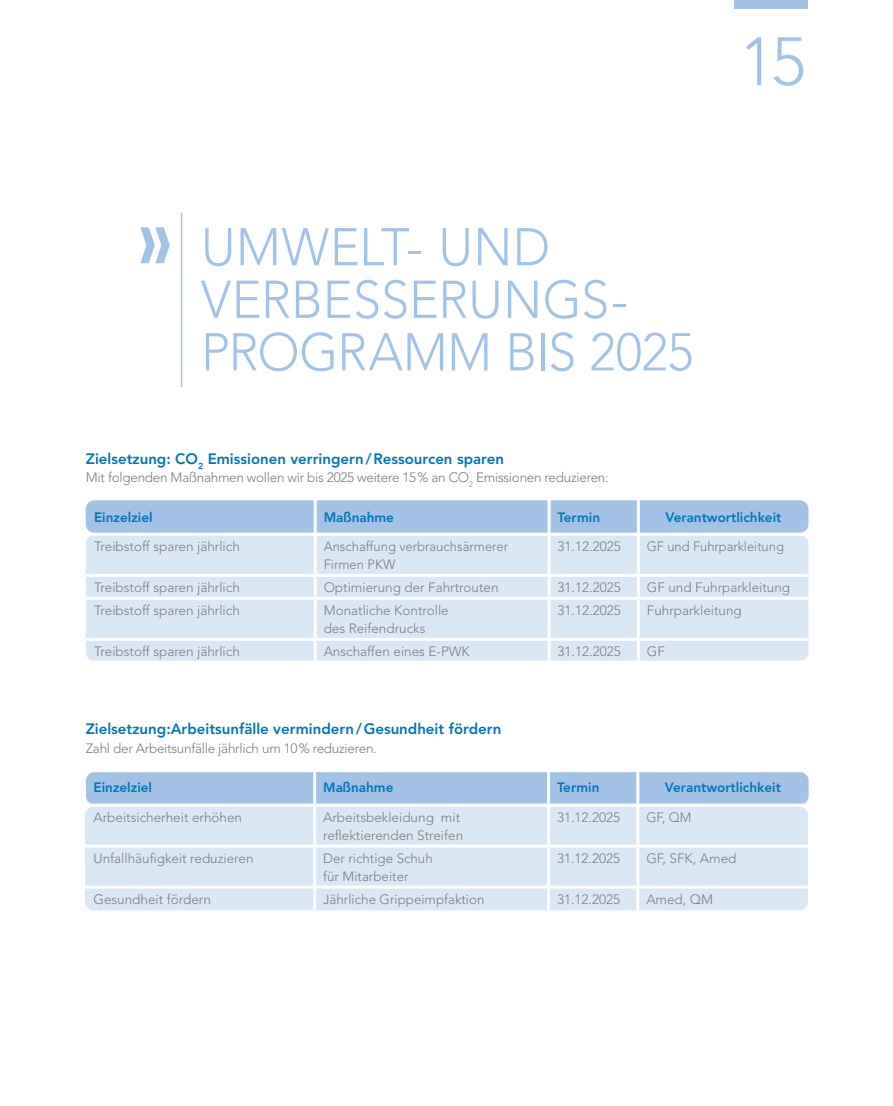
<style>
.page{position:relative;width:893px;height:1106px;background:#fff}
.page>*{position:absolute;margin:0;border:0;box-sizing:border-box;transform-origin:0 0}
.t1{font:300 67.5px "Avenir LT Std";color:#a2c3e6}
.t2{font:300 52.5px/52.5px "Avenir LT Std";letter-spacing:-.005em;color:#a2c3e6;scale:.96 1}
.t3{font:800 15px "Avenir LT Std";color:#0075bb}
.t4{font:300 13.5px/18px "Avenir LT Std";color:#7b7d7c}
.t5{font:300 13.5px "Avenir LT Std";letter-spacing:-.02em;color:#7b7d7c}
.t6{font:800 13.5px "Avenir LT Std";color:#0075bb}
.t7{font:300 13.5px "Avenir LT Std";color:#7b7d7c;scale:.96 1}
</style>
<div class="page">
<div style="left:735px;top:0;width:73px;height:9px;background:#a2c3e6"></div>
<div style="left:86px;top:772px;width:723px;height:32px;background:#a2c3e6;border-radius:9px"></div>
<div style="left:85px;top:806px;width:723px;height:104px;background:#dae7f5;border-radius:9px"></div>
<hr style="left:313px;top:769px;width:3px;height:34px;background:#fff">
<hr style="left:547px;top:769px;width:3px;height:34px;background:#fff">
<hr style="left:636px;top:769px;width:3px;height:34px;background:#fff">
<hr style="left:85px;top:803px;width:230px;height:3px;background:#fff">
<hr style="left:315px;top:803px;width:234px;height:3px;background:#fff">
<hr style="left:313px;top:806px;width:3px;height:38px;background:#fff">
<hr style="left:549px;top:803px;width:89px;height:3px;background:#fff">
<hr style="left:547px;top:806px;width:3px;height:38px;background:#fff">
<hr style="left:638px;top:803px;width:170px;height:3px;background:#fff">
<hr style="left:636px;top:806px;width:3px;height:38px;background:#fff">
<hr style="left:85px;top:844px;width:230px;height:3px;background:#fff">
<hr style="left:315px;top:844px;width:234px;height:3px;background:#fff">
<hr style="left:313px;top:847px;width:3px;height:38px;background:#fff">
<hr style="left:549px;top:844px;width:89px;height:3px;background:#fff">
<hr style="left:547px;top:847px;width:3px;height:38px;background:#fff">
<hr style="left:638px;top:844px;width:170px;height:3px;background:#fff">
<hr style="left:636px;top:847px;width:3px;height:38px;background:#fff">
<hr style="left:85px;top:885px;width:230px;height:3px;background:#fff">
<hr style="left:315px;top:885px;width:234px;height:3px;background:#fff">
<hr style="left:313px;top:888px;width:3px;height:22px;background:#fff">
<hr style="left:549px;top:885px;width:89px;height:3px;background:#fff">
<hr style="left:547px;top:888px;width:3px;height:22px;background:#fff">
<hr style="left:638px;top:885px;width:170px;height:3px;background:#fff">
<hr style="left:636px;top:888px;width:3px;height:22px;background:#fff">
<div style="left:86px;top:500px;width:722px;height:33px;background:#a2c3e6;border-radius:9px"></div>
<div style="left:86px;top:535px;width:722px;height:126px;background:#dae7f5;border-radius:9px"></div>
<hr style="left:314px;top:498px;width:3px;height:35px;background:#fff">
<hr style="left:548px;top:498px;width:3px;height:35px;background:#fff">
<hr style="left:637px;top:498px;width:3px;height:35px;background:#fff">
<hr style="left:86px;top:533px;width:229px;height:3px;background:#fff">
<hr style="left:315px;top:533px;width:234px;height:3px;background:#fff">
<hr style="left:314px;top:536px;width:3px;height:38px;background:#fff">
<hr style="left:549px;top:533px;width:89px;height:3px;background:#fff">
<hr style="left:548px;top:536px;width:3px;height:38px;background:#fff">
<hr style="left:638px;top:533px;width:170px;height:3px;background:#fff">
<hr style="left:637px;top:536px;width:3px;height:38px;background:#fff">
<hr style="left:86px;top:574px;width:229px;height:3px;background:#fff">
<hr style="left:315px;top:574px;width:234px;height:3px;background:#fff">
<hr style="left:314px;top:577px;width:3px;height:20px;background:#fff">
<hr style="left:314px;top:600px;width:3px;height:38px;background:#fff">
<hr style="left:314px;top:641px;width:3px;height:19px;background:#fff">
<hr style="left:549px;top:574px;width:89px;height:3px;background:#fff">
<hr style="left:548px;top:577px;width:3px;height:20px;background:#fff">
<hr style="left:548px;top:600px;width:3px;height:38px;background:#fff">
<hr style="left:548px;top:641px;width:3px;height:19px;background:#fff">
<hr style="left:638px;top:574px;width:170px;height:3px;background:#fff">
<hr style="left:637px;top:577px;width:3px;height:20px;background:#fff">
<hr style="left:637px;top:600px;width:3px;height:38px;background:#fff">
<hr style="left:637px;top:641px;width:3px;height:19px;background:#fff">
<hr style="left:86px;top:597px;width:229px;height:3px;background:#fff">
<hr style="left:86px;top:638px;width:229px;height:3px;background:#fff">
<hr style="left:86px;top:660px;width:229px;height:3px;background:#fff">
<hr style="left:315px;top:597px;width:234px;height:3px;background:#fff">
<hr style="left:315px;top:638px;width:234px;height:3px;background:#fff">
<hr style="left:315px;top:660px;width:234px;height:3px;background:#fff">
<hr style="left:549px;top:597px;width:89px;height:3px;background:#fff">
<hr style="left:549px;top:638px;width:89px;height:3px;background:#fff">
<hr style="left:549px;top:660px;width:89px;height:3px;background:#fff">
<hr style="left:638px;top:597px;width:170px;height:3px;background:#fff">
<hr style="left:638px;top:638px;width:170px;height:3px;background:#fff">
<hr style="left:638px;top:660px;width:170px;height:3px;background:#fff">
<hr style="left:181px;top:213px;width:1px;height:174px;background:#a2c3e6">
<svg style="left:140px;top:227px;width:30px;height:36px"></svg>
<h1 class="t1" style="left:739px;top:22px;width:68px">15</h1>
<h2 class="t2" style="left:201px;top:221px;width:514px">UMWELT- UND<br>VERBESSERUNGS-<br>PROGRAMM BIS 2025</h2>
<p class="t3" style="left:86px;top:450px;width:420px">Zielsetzung: CO<sub>2</sub> Emissionen verringern/Ressourcen sparen</p>
<p class="t5" style="left:86px;top:470px;width:524px">Mit folgenden Maßnahmen wollen wir bis 2025 weitere 15% an CO<sub>2</sub> Emissionen reduzieren:</p>
<p class="t6" style="left:94px;top:509px;width:60px">Einzelziel</p>
<p class="t6" style="left:324px;top:509px;width:72px">Maßnahme</p>
<p class="t6" style="left:558px;top:509px;width:44px">Termin</p>
<p class="t6" style="left:665px;top:509px;width:118px">Verantwortlichkeit</p>
<p class="t4" style="left:94px;top:537px;width:147px">Treibstoff sparen jährlich</p>
<p class="t4" style="left:324px;top:537px;width:186px">Anschaffung verbrauchsärmerer<br>Firmen PKW</p>
<p class="t4" style="left:558px;top:537px;width:65px">31.12.2025</p>
<p class="t7" style="left:647px;top:538px;width:144px">GF und Fuhrparkleitung</p>
<p class="t4" style="left:94px;top:578px;width:147px">Treibstoff sparen jährlich</p>
<p class="t4" style="left:324px;top:578px;width:176px">Optimierung der Fahrtrouten</p>
<p class="t4" style="left:558px;top:578px;width:65px">31.12.2025</p>
<p class="t4" style="left:647px;top:578px;width:145px">GF und Fuhrparkleitung</p>
<p class="t4" style="left:94px;top:601px;width:147px">Treibstoff sparen jährlich</p>
<p class="t4" style="left:324px;top:601px;width:127px">Monatliche Kontrolle des Reifendrucks</p>
<p class="t4" style="left:558px;top:601px;width:65px">31.12.2025</p>
<p class="t4" style="left:647px;top:601px;width:96px">Fuhrparkleitung</p>
<p class="t4" style="left:94px;top:642px;width:147px">Treibstoff sparen jährlich</p>
<p class="t4" style="left:324px;top:642px;width:148px">Anschaffen eines E-PWK</p>
<p class="t4" style="left:558px;top:642px;width:65px">31.12.2025</p>
<p class="t4" style="left:647px;top:642px;width:20px">GF</p>
<p class="t3" style="left:86px;top:720px;width:417px">Zielsetzung:Arbeitsunfälle vermindern/Gesundheit fördern</p>
<p class="t5" style="left:86px;top:740px;width:293px">Zahl der Arbeitsunfälle jährlich um 10% reduzieren.</p>
<p class="t6" style="left:94px;top:779px;width:60px">Einzelziel</p>
<p class="t6" style="left:323px;top:779px;width:72px">Maßnahme</p>
<p class="t6" style="left:557px;top:779px;width:44px">Termin</p>
<p class="t6" style="left:665px;top:779px;width:118px">Verantwortlichkeit</p>
<p class="t4" style="left:94px;top:808px;width:150px">Arbeitsicherheit erhöhen</p>
<p class="t4" style="left:323px;top:808px;width:142px">Arbeitsbekleidung mit reflektierenden Streifen</p>
<p class="t4" style="left:557px;top:808px;width:65px">31.12.2025</p>
<p class="t4" style="left:646px;top:808px;width:47px">GF, QM</p>
<p class="t4" style="left:94px;top:849px;width:162px">Unfallhäufigkeit reduzieren</p>
<p class="t4" style="left:323px;top:849px;width:111px">Der richtige Schuh für Mitarbeiter</p>
<p class="t4" style="left:557px;top:849px;width:65px">31.12.2025</p>
<p class="t4" style="left:646px;top:849px;width:92px">GF, SFK, Amed</p>
<p class="t4" style="left:94px;top:890px;width:119px">Gesundheit fördern</p>
<p class="t4" style="left:323px;top:890px;width:163px">Jährliche Grippeimpfaktion</p>
<p class="t4" style="left:557px;top:890px;width:65px">31.12.2025</p>
<p class="t4" style="left:646px;top:890px;width:68px">Amed, QM</p>
</div>
